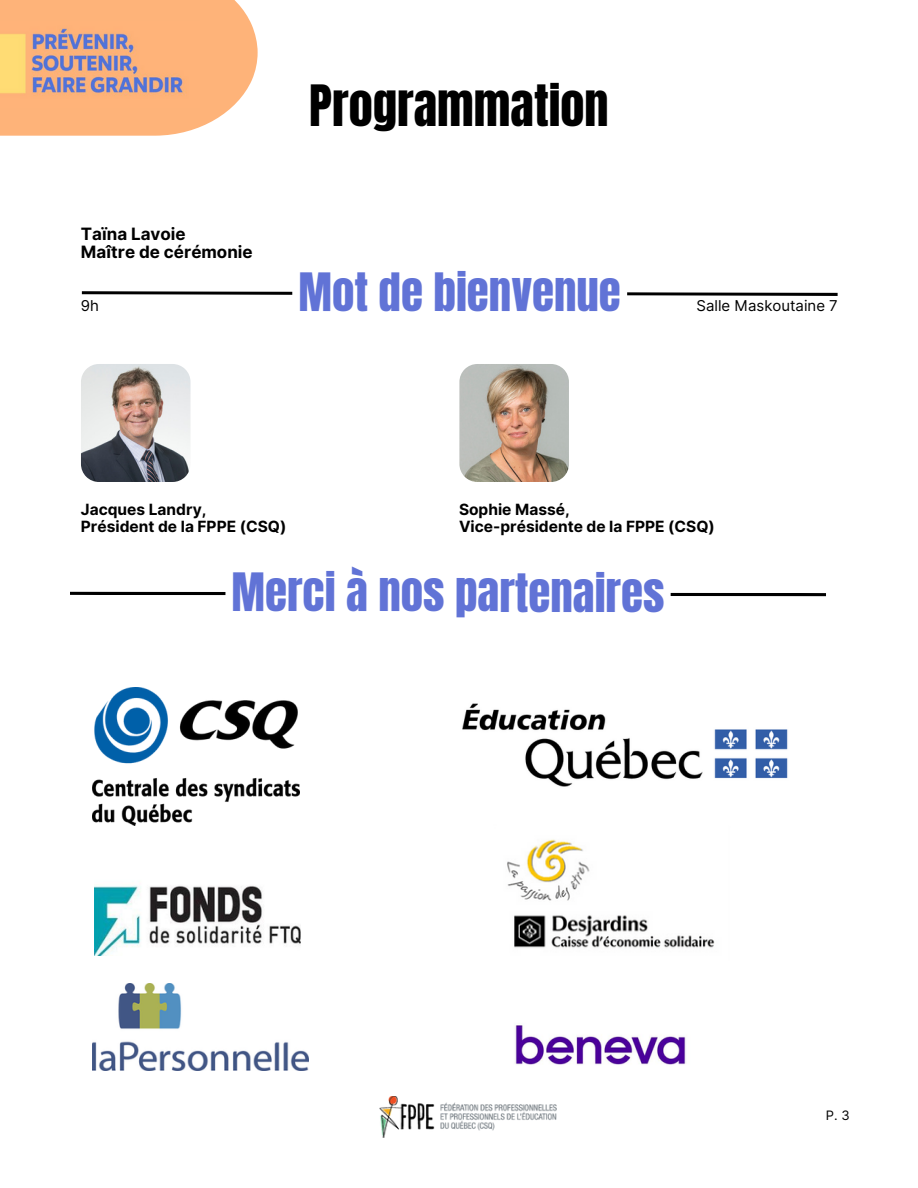
<style>
.page{position:relative;width:918px;height:1188px;background:#fff}
.page>*{position:absolute;margin:0;border:0;box-sizing:border-box;transform-origin:0 0}
.t1{font:48.45px "Anton";color:#000}
.t2{font:45px "Anton";letter-spacing:-.005em;color:#6173d6}
.t3{font:700 16.95px/18px "Inter";color:#000}
.t4{font:700 15.45px/17.2px "Inter";color:#000}
.t5{font:15px "Inter";color:#000}
.t6{font:12.9px "Inter";color:#000}
</style>
<div class="page">
<svg style="left:82px;top:291px;width:756px;height:5px"></svg>
<svg style="left:70px;top:592px;width:756px;height:4px"></svg>
<img style="left:93px;top:688px;width:207px;height:137px">
<img style="left:462px;top:703px;width:326px;height:84px">
<img style="left:459px;top:364px;width:110px;height:118px">
<img style="left:81px;top:364px;width:110px;height:118px">
<img style="left:507px;top:839px;width:208px;height:109px">
<img style="left:94px;top:885px;width:206px;height:70px">
<img style="left:93px;top:984px;width:216px;height:86px">
<img style="left:515px;top:1025px;width:171px;height:40px">
<svg style="left:0;top:0;width:258px;height:136px"></svg>
<img style="left:0;top:22px;width:199px;height:85px">
<img style="left:380px;top:1096px;width:176px;height:42px">
<p class="t3" style="left:81px;top:225px;width:173px">Taïna Lavoie<br>Maître de cérémonie</p>
<p class="t5" style="left:81px;top:297px;width:20px">9h</p>
<p class="t1" style="left:309px;top:71px;width:301px">Programmation</p>
<h2 class="t2" style="left:298px;top:260px;width:324px">Mot de bienvenue</h2>
<p class="t5" style="left:696px;top:297px;width:143px">Salle Maskoutaine 7</p>
<h2 class="t4" style="left:81px;top:501px;width:207px">Jacques Landry,<br>Président de la FPPE (CSQ)</h2>
<p class="t4" style="left:459px;top:501px;width:257px">Sophie Massé,<br>Vice-présidente de la FPPE (CSQ)</p>
<h2 class="t2" style="left:232px;top:560px;width:434px">Merci à nos partenaires</h2>
<p class="t6" style="left:826px;top:1108px;width:25px">P. 3</p>
</div>
